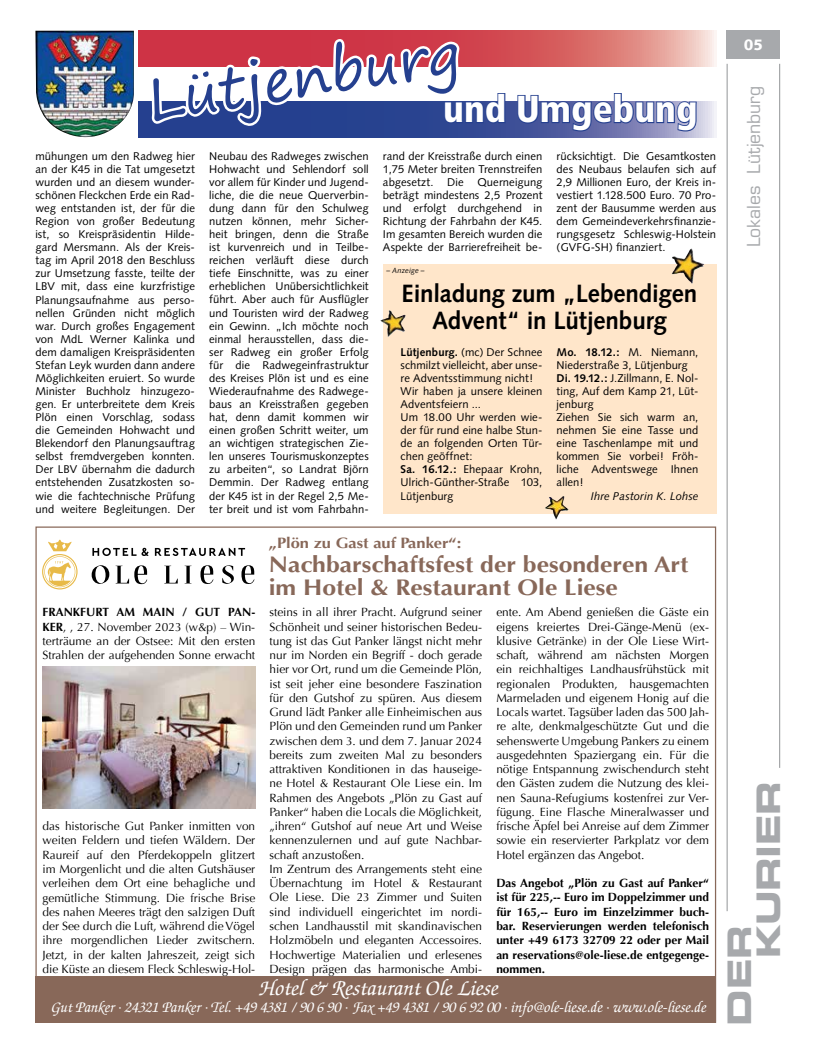
<style>
.page{position:relative;width:819px;height:1053px;background:#fff}
.page>*{position:absolute;margin:0;border:0;box-sizing:border-box;transform-origin:0 0}
.t1{font:57.5px "Segoe Print";color:#25408f}
.t2{font:900 condensed 37.5px "Frutiger LT Std";color:#fff}
.t3{font:32.5px/28.9px "Eurostile LT Std Bold Ex 2";letter-spacing:-.01em;color:#a7a9ac}
.t4{font:700 25px/27.5px "Syntax LT Std";letter-spacing:-.005em;color:#000;text-align:center}
.t5{font:700 22.5px/23.8px "Optima";color:#886859;scale:1.1 1}
.t6{font:italic 500 22.5px "Zapf Chancery";color:#fff}
.t7{font:17.5px "Eurostile LT Std";color:#a7a9ac}
.t8{font:italic 500 15.62px "Zapf Chancery";color:#fff}
.t9{font:700 15px "Optima";color:#886859;scale:1.1 1}
.t10{font:900 15px "Syntax LT Std";color:#fff}
.t11{font:11.88px/14.2px "Optima";color:#000;text-align:justify}
.t12{font:700 11.88px/14.2px "Optima";color:#000;text-align:justify}
.t13{font:11.25px/13px "Syntax";letter-spacing:.005em;color:#000;text-align:justify}
.t14{font:700 11.25px "Syntax";color:#000}
.t15{font:italic 11.25px "Syntax";letter-spacing:.005em;color:#000}
.t16{font:italic 7.5px "Syntax LT Std";letter-spacing:.01em;color:#000}
.s1{font-weight:700}
.s2{font-weight:400}
</style>
<div class="page">
<div style="left:383px;top:264px;width:333px;height:250px;background:#ffe6ca"></div>
<hr style="left:726px;top:64px;width:1px;height:847px;background:#939598">
<hr style="left:779px;top:64px;width:1px;height:703px;background:#939598">
<div style="left:726px;top:30px;width:54px;height:29px;background:#a7a9ac"></div>
<img style="left:43px;top:666px;width:212px;height:142px">
<div style="left:35px;top:976px;width:681px;height:46px;background:#886859"></div>
<svg style="left:92px;top:565px;width:162px;height:19px"></svg>
<svg style="left:92px;top:547px;width:57px;height:9px"></svg>
<svg style="left:155px;top:547px;width:90px;height:9px"></svg>
<svg style="left:42px;top:539px;width:36px;height:50px"></svg>
<svg style="left:138px;top:102px;width:578px;height:35px;background:#8089b9"></svg>
<svg style="left:138px;top:31px;width:578px;height:35px;background:#db7173"></svg>
<svg style="left:516px;top:93px;width:181px;height:39px"></svg>
<img style="left:35px;top:31px;width:99px;height:106px">
<svg style="left:146px;top:37px;width:360px;height:100px"></svg>
<img style="left:671px;top:248px;width:33px;height:36px">
<img style="left:380px;top:310px;width:26px;height:27px">
<img style="left:545px;top:496px;width:23px;height:23px">
<p class="t1" style="left:139px;top:50px;width:317px;rotate:-9deg">Lütjenburg</p>
<p class="t2" style="left:443px;top:86px;width:256px">und Umgebung</p>
<p class="t13" style="left:35px;top:149px;width:161px">mühungen um den Radweg hier an der K45 in die Tat umgesetzt wurden und an diesem wunder&shy;schönen Fleckchen Erde ein Rad&shy;weg entstanden ist, der für die Region von großer Bedeutung ist, so Kreispräsidentin Hilde&shy;gard Mersmann. Als der Kreis&shy;tag im April 2018 den Beschluss zur Umsetzung fasste, teilte der LBV mit, dass eine kurzfristige Planungsaufnahme aus perso&shy;nellen Gründen nicht möglich war. Durch großes Engagement von MdL Werner Kalinka und dem damaligen Kreispräsidenten Stefan Leyk wurden dann andere Möglichkeiten eruiert. So wurde Minister Buchholz hinzugezo&shy;gen. Er unterbreitete dem Kreis Plön einen Vorschlag, sodass die Gemeinden Hohwacht und Blekendorf den Planungsauftrag selbst fremdvergeben konnten.<br>Der LBV übernahm die dadurch entstehenden Zusatzkosten so&shy;wie die fachtechnische Prüfung und weitere Begleitungen. Der</p>
<p class="t13" style="left:209px;top:149px;width:161px">Neubau des Radweges zwischen Hohwacht und Sehlendorf soll vor allem für Kinder und Jugend&shy;liche, die die neue Querverbin&shy;dung dann für den Schulweg nutzen können, mehr Sicher&shy;heit bringen, denn die Straße ist kurvenreich und in Teilbe&shy;reichen verläuft diese durch tiefe Einschnitte, was zu einer erheblichen Unübersichtlichkeit führt. Aber auch für Ausflügler und Touristen wird der Radweg ein Gewinn. „Ich möchte noch einmal herausstellen, dass die&shy;ser Radweg ein großer Erfolg für die Radwegeinfrastruktur des Kreises Plön ist und es eine Wiederaufnahme des Radwege&shy;baus an Kreisstraßen gegeben hat, denn damit kommen wir einen großen Schritt weiter, um an wichtigen strategischen Zie&shy;len unseres Tourismuskonzeptes zu arbeiten“, so Landrat Björn Demmin. Der Radweg entlang der K45 ist in der Regel 2,5 Me&shy;ter breit und ist vom Fahrbahn-</p>
<p class="t13" style="left:383px;top:149px;width:161px">rand der Kreisstraße durch einen 1,75 Meter breiten Trennstreifen abgesetzt. Die Querneigung beträgt mindestens 2,5 Prozent und erfolgt durchgehend in Richtung der Fahrbahn der K45.<br>Im gesamten Bereich wurden die Aspekte der Barrierefreiheit be-</p>
<p class="t13" style="left:556px;top:149px;width:161px">rücksichtigt. Die Gesamtkosten des Neubaus belaufen sich auf 2,9 Millionen Euro, der Kreis in&shy;vestiert 1.128.500 Euro. 70 Pro&shy;zent der Bausumme werden aus dem Gemeindeverkehrsfinanzie&shy;rungsgesetz Schleswig-Holstein (GVFG-SH) finanziert.</p>
<p class="t16" style="left:386px;top:266px;width:40px">– Anzeige –</p>
<p class="t4" style="left:401px;top:279px;width:297px">Einladung zum „Lebendigen<br>Advent“ in Lütjenburg</p>
<p class="t13" style="left:400px;top:345px;width:143px;text-align:left"><span class="s1">Lütjenburg.</span> (mc) Der Schnee schmilzt vielleicht, aber unse&shy;re Adventsstimmung nicht!<br>Wir haben ja unsere kleinen<br>Adventsfeiern ...<br>Um 18.00 Uhr werden wie&shy;der für rund eine halbe Stun&shy;de an folgenden Orten Tür&shy;chen geöffnet:<br><span class="s1">Sa. 16.12.:</span> Ehepaar Krohn,<br>Ulrich-Günther-Straße 103,<br>Lütjenburg</p>
<p class="t14" style="left:556px;top:345px;width:143px">Mo. 18.12.: <span class="s2">M. Niemann,</span></p>
<p class="t13" style="left:556px;top:358px;width:133px">Niederstraße 3, Lütjenburg</p>
<p class="t13" style="left:556px;top:371px;width:143px"><span class="s1">Di. 19.12.:</span> J.Zillmann, E. Nol-</p>
<p class="t13" style="left:556px;top:384px;width:143px">ting, Auf dem Kamp 21, Lüt-</p>
<p class="t13" style="left:556px;top:397px;width:38px">jenburg</p>
<p class="t13" style="left:556px;top:411px;width:143px">Ziehen Sie sich warm an,</p>
<p class="t13" style="left:556px;top:424px;width:143px">nehmen Sie eine Tasse und</p>
<p class="t13" style="left:556px;top:437px;width:143px">eine Taschenlampe mit und</p>
<p class="t13" style="left:556px;top:450px;width:143px">kommen Sie vorbei! Fröh-</p>
<p class="t13" style="left:556px;top:463px;width:143px">liche Adventswege Ihnen</p>
<p class="t13" style="left:556px;top:476px;width:29px">allen!</p>
<p class="t15" style="left:590px;top:489px;width:109px">Ihre Pastorin K. Lohse</p>
<p class="t9" style="left:269px;top:534px;width:177px">„Plön zu Gast auf Panker“:</p>
<p class="t5" style="left:269px;top:552px;width:383px">Nachbarschaftsfest der besonderen Art im Hotel &amp; Restaurant Ole Liese</p>
<p class="t11" style="left:269px;top:605px;width:214px;text-align:left">steins in all ihrer Pracht. Aufgrund seiner Schönheit und seiner historischen Bedeu&shy;tung ist das Gut Panker längst nicht mehr nur im Norden ein Begriff - doch gerade hier vor Ort, rund um die Gemeinde Plön, ist seit jeher eine besondere Faszination für den Gutshof zu spüren. Aus diesem Grund lädt Panker alle Einheimischen aus Plön und den Gemeinden rund um Panker zwischen dem 3. und dem 7. Januar 2024 bereits zum zweiten Mal zu besonders attraktiven Konditionen in das hauseige&shy;ne Hotel &amp; Restaurant Ole Liese ein. Im Rahmen des Angebots „Plön zu Gast auf Panker“ haben die Locals die Möglichkeit, „ihren“ Gutshof auf neue Art und Weise kennenzulernen und auf gute Nachbar&shy;schaft anzustoßen.<br>Im Zentrum des Arrangements steht eine Übernachtung im Hotel &amp; Restaurant Ole Liese. Die 23 Zimmer und Suiten sind individuell eingerichtet im nordi&shy;schen Landhausstil mit skandinavischen Holzmöbeln und eleganten Accessoires.<br>Hochwertige Materialien und erlesenes Design prägen das harmonische Ambi-</p>
<p class="t11" style="left:496px;top:605px;width:214px">ente. Am Abend genießen die Gäste ein eigens kreiertes Drei-Gänge-Menü (ex&shy;klusive Getränke) in der Ole Liese Wirt&shy;schaft, während am nächsten Morgen ein reichhaltiges Landhausfrühstück mit regionalen Produkten, hausgemachten Marmeladen und eigenem Honig auf die Locals wartet. Tagsüber laden das 500 Jah&shy;re alte, denkmalgeschützte Gut und die sehenswerte Umgebung Pankers zu einem ausgedehnten Spaziergang ein. Für die nötige Entspannung zwischendurch steht den Gästen zudem die Nutzung des klei&shy;nen Sauna-Refugiums kostenfrei zur Ver&shy;fügung. Eine Flasche Mineralwasser und frische Äpfel bei Anreise auf dem Zimmer sowie ein reservierter Parkplatz vor dem Hotel ergänzen das Angebot.</p>
<p class="t11" style="left:43px;top:605px;width:214px"><span class="s1">FRANKFURT AM MAIN / GUT PAN-KER</span>, , 27. November 2023 (w&amp;p) – Win&shy;terträume an der Ostsee: Mit den ersten Strahlen der aufgehenden Sonne erwacht</p>
<p class="t11" style="left:43px;top:819px;width:214px">das historische Gut Panker inmitten von weiten Feldern und tiefen Wäldern. Der Raureif auf den Pferdekoppeln glitzert im Morgenlicht und die alten Gutshäuser verleihen dem Ort eine behagliche und gemütliche Stimmung. Die frische Brise des nahen Meeres trägt den salzigen Duft der See durch die Luft, während die Vögel ihre morgendlichen Lieder zwitschern.<br>Jetzt, in der kalten Jahreszeit, zeigt sich die Küste an diesem Fleck Schleswig-Hol-</p>
<p class="t12" style="left:496px;top:876px;width:214px">Das Angebot „Plön zu Gast auf Panker“ ist für 225,-- Euro im Doppelzimmer und für 165,-- Euro im Einzelzimmer buch&shy;bar. Reservierungen werden telefonisch unter +49 6173 32709 22 oder per Mail an reservations@ole-liese.de entgegenge&shy;nommen.</p>
<p class="t6" style="left:258px;top:976px;width:240px">Hotel &amp; Restaurant Ole Liese</p>
<p class="t8" style="left:50px;top:998px;width:657px">Gut Panker · 24321 Panker · Tel. +49 4381 / 90 6 90 · Fax +49 4381 / 90 6 92 00 · info@ole-liese.de · www.ole-liese.de</p>
<p class="t10" style="left:743px;top:36px;width:21px">05</p>
<p class="t7" style="left:743px;top:247px;width:163px;rotate:-90deg">Lokales Lütjenburg</p>
<p class="t3" style="left:724px;top:958px;width:179px;text-indent:-67px;rotate:-90deg">Der<br>Kurier</p>
</div>
